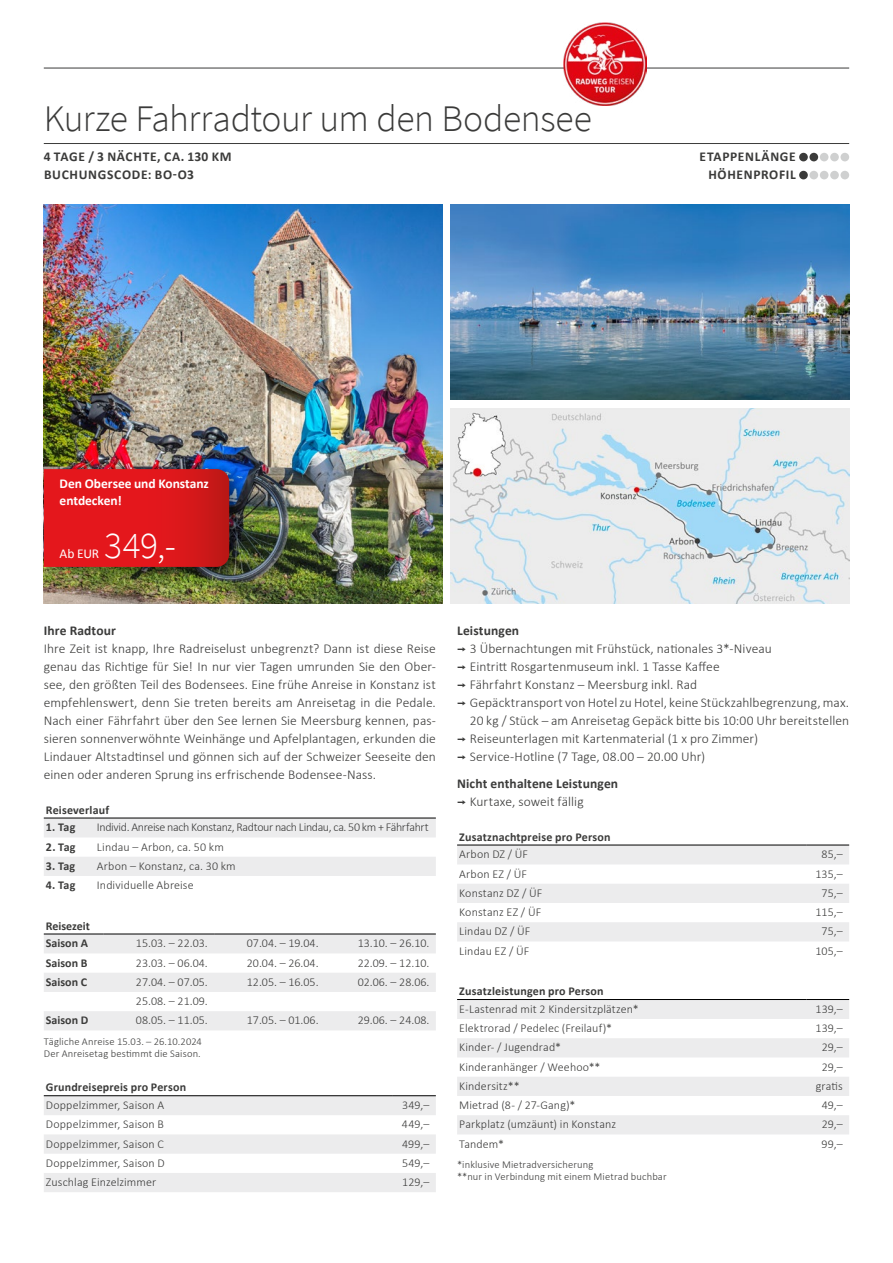
<style>
.page{position:relative;width:893px;height:1263px;background:#fff}
.page>*{position:absolute;margin:0;border:0;box-sizing:border-box;transform-origin:0 0}
.t1{font:300 37.5px "Source Sans Pro";letter-spacing:-.01em;color:#3b3b3a}
.t2{font:300 37.5px "Source Sans Pro";color:#fff}
.t3{font:300 13.5px/18px "Calibri";letter-spacing:.005em;color:#3b3b3a;text-align:justify}
.t4{font:700 13.5px/18px "Calibri";letter-spacing:.015em;color:#3b3b3a}
.t5{font:700 13.5px/18px "Calibri";letter-spacing:.05em;color:#3b3b3a}
.t6{font:700 13.5px/17.2px "Calibri";letter-spacing:-.005em;color:#fff}
.t7{font:13.5px "Calibri";color:#fff}
.t8{font:300 12px "Calibri";letter-spacing:.005em;color:#3b3b3a}
.t9{font:700 12px/17.7px "Calibri";letter-spacing:.015em;color:#3b3b3a}
.t10{font:300 12px "Calibri";letter-spacing:-.03em;color:#3b3b3a}
.t11{font:300 10.5px/12px "Calibri";letter-spacing:.015em;color:#3b3b3a}
.s1{font-family:"Interstate";font-weight:400}
.s2{font-weight:300}
</style>
<div class="page">
<img style="left:44px;top:204px;width:398px;height:400px">
<img style="left:451px;top:204px;width:398px;height:196px">
<img style="left:451px;top:408px;width:398px;height:196px">
<div style="left:40px;top:463px;width:204px;height:116px;background:#000;opacity:.45"></div>
<svg style="left:44px;top:469px;width:185px;height:98px;background:#dc171b"></svg>
<hr style="left:44px;top:143px;width:805px;height:1px;background:#3b3b3a">
<hr style="left:44px;top:68px;width:805px;height:1px;background:#3b3b3a">
<div style="left:799px;top:153px;width:9px;height:8px;background:#3b3b3a;border-radius:50%"></div>
<div style="left:809px;top:153px;width:9px;height:8px;background:#3b3b3a;border-radius:50%"></div>
<div style="left:820px;top:153px;width:8px;height:8px;background:#cfd0d0;border-radius:50%"></div>
<div style="left:830px;top:153px;width:9px;height:8px;background:#cfd0d0;border-radius:50%"></div>
<div style="left:840px;top:153px;width:9px;height:8px;background:#cfd0d0;border-radius:50%"></div>
<div style="left:799px;top:171px;width:9px;height:8px;background:#3b3b3a;border-radius:50%"></div>
<div style="left:809px;top:171px;width:9px;height:8px;background:#cfd0d0;border-radius:50%"></div>
<div style="left:820px;top:171px;width:8px;height:8px;background:#cfd0d0;border-radius:50%"></div>
<div style="left:830px;top:171px;width:9px;height:8px;background:#cfd0d0;border-radius:50%"></div>
<div style="left:840px;top:171px;width:9px;height:8px;background:#cfd0d0;border-radius:50%"></div>
<img style="left:564px;top:23px;width:83px;height:83px">
<svg style="left:44px;top:819px;width:392px;height:57px"></svg>
<hr style="left:44px;top:818px;width:51px;height:1px;background:#000">
<hr style="left:95px;top:818px;width:341px;height:1px;background:#000">
<svg style="left:44px;top:935px;width:392px;height:95px"></svg>
<hr style="left:44px;top:934px;width:59px;height:1px;background:#000">
<hr style="left:103px;top:934px;width:111px;height:1px;background:#000">
<hr style="left:214px;top:934px;width:111px;height:1px;background:#000">
<hr style="left:325px;top:934px;width:111px;height:1px;background:#000">
<svg style="left:44px;top:1096px;width:392px;height:96px"></svg>
<hr style="left:44px;top:1095px;width:349px;height:1px;background:#000">
<hr style="left:393px;top:1095px;width:43px;height:1px;background:#000">
<svg style="left:457px;top:846px;width:392px;height:95px"></svg>
<hr style="left:457px;top:845px;width:349px;height:1px;background:#000">
<hr style="left:806px;top:845px;width:43px;height:1px;background:#000">
<svg style="left:457px;top:1000px;width:392px;height:134px;fill:#ececed"></svg>
<hr style="left:457px;top:999px;width:349px;height:1px;background:#000">
<hr style="left:806px;top:999px;width:43px;height:1px;background:#000">
<h1 class="t1" style="left:44px;top:96px;width:550px">Kurze Fahrradtour um den Bodensee</h1>
<p class="t5" style="left:44px;top:147px;width:189px">4 TAGE / 3 NÄCHTE, CA. 130 KM<br>BUCHUNGSCODE: BO-O3</p>
<p class="t5" style="left:700px;top:147px;width:98px;text-align:right">ETAPPENLÄNGE<br>HÖHENPROFIL</p>
<p class="t6" style="left:60px;top:474px;width:151px">Den Obersee und Konstanz entdecken!</p>
<h1 class="t2" style="left:104px;top:522px;width:73px">349,-</h1>
<p class="t7" style="left:60px;top:544px;width:41px">Ab EUR</p>
<p class="t4" style="left:44px;top:621px;width:74px">Ihre Radtour</p>
<p class="t3" style="left:44px;top:640px;width:394px">Ihre Zeit ist knapp, Ihre Radreiselust unbegrenzt? Dann ist diese Reise genau das Richtige für Sie! In nur vier Tagen umrunden Sie den Ober&shy;see, den größten Teil des Bodensees. Eine frühe Anreise in Konstanz ist empfehlenswert, denn Sie treten bereits am Anreisetag in die Pedale.<br>Nach einer Fährfahrt über den See lernen Sie Meersburg kennen, pas&shy;sieren sonnenverwöhnte Weinhänge und Apfelplantagen, erkunden die Lindauer Altstadtinsel und gönnen sich auf der Schweizer Seeseite den einen oder anderen Sprung ins erfrischende Bodensee-Nass.</p>
<p class="t9" style="left:46px;top:800px;width:65px">Reiseverlauf</p>
<p class="t9" style="left:46px;top:818px;width:31px">1. Tag</p>
<p class="t10" style="left:97px;top:820px;width:333px">Individ. Anreise nach Konstanz, Radtour nach Lindau, ca. 50 km + Fährfahrt</p>
<p class="t9" style="left:46px;top:837px;width:31px">2. Tag</p>
<p class="t8" style="left:97px;top:839px;width:128px">Lindau – Arbon, ca. 50 km</p>
<p class="t9" style="left:46px;top:857px;width:31px">3. Tag</p>
<p class="t8" style="left:97px;top:858px;width:140px">Arbon – Konstanz, ca. 30 km</p>
<p class="t9" style="left:46px;top:876px;width:31px">4. Tag</p>
<p class="t8" style="left:97px;top:878px;width:98px">Individuelle Abreise</p>
<p class="t9" style="left:46px;top:916px;width:45px">Reisezeit<br>Saison A</p>
<p class="t8" style="left:136px;top:936px;width:73px">15.03. – 22.03.</p>
<p class="t8" style="left:247px;top:936px;width:73px">07.04. – 19.04.</p>
<p class="t8" style="left:358px;top:936px;width:73px">13.10. – 26.10.</p>
<p class="t9" style="left:46px;top:953px;width:43px">Saison B</p>
<p class="t8" style="left:136px;top:955px;width:73px">23.03. – 06.04.</p>
<p class="t8" style="left:247px;top:955px;width:73px">20.04. – 26.04.</p>
<p class="t8" style="left:358px;top:955px;width:73px">22.09. – 12.10.</p>
<p class="t9" style="left:46px;top:973px;width:43px">Saison C</p>
<p class="t8" style="left:136px;top:974px;width:73px">27.04. – 07.05.</p>
<p class="t8" style="left:247px;top:974px;width:73px">12.05. – 16.05.</p>
<p class="t8" style="left:358px;top:974px;width:73px">02.06. – 28.06.</p>
<p class="t8" style="left:136px;top:994px;width:73px">25.08. – 21.09.</p>
<p class="t9" style="left:46px;top:1011px;width:44px">Saison D</p>
<p class="t8" style="left:136px;top:1013px;width:73px">08.05. – 11.05.</p>
<p class="t8" style="left:247px;top:1013px;width:73px">17.05. – 01.06.</p>
<p class="t8" style="left:358px;top:1013px;width:73px">29.06. – 24.08.</p>
<p class="t11" style="left:44px;top:1035px;width:160px">Tägliche Anreise 15.03. – 26.10.2024<br>Der Anreisetag bestimmt die Saison.</p>
<p class="t9" style="left:46px;top:1078px;width:142px">Grundreisepreis pro Person</p>
<p class="t8" style="left:46px;top:1098px;width:120px">Doppelzimmer, Saison A</p>
<p class="t8" style="left:402px;top:1098px;width:29px">349,–</p>
<p class="t8" style="left:46px;top:1117px;width:120px">Doppelzimmer, Saison B</p>
<p class="t8" style="left:402px;top:1117px;width:29px">449,–</p>
<p class="t8" style="left:46px;top:1136px;width:120px">Doppelzimmer, Saison C</p>
<p class="t8" style="left:402px;top:1136px;width:29px">499,–</p>
<p class="t8" style="left:46px;top:1155px;width:120px">Doppelzimmer, Saison D</p>
<p class="t8" style="left:402px;top:1155px;width:29px">549,–</p>
<p class="t8" style="left:46px;top:1175px;width:112px">Zuschlag Einzelzimmer</p>
<p class="t8" style="left:402px;top:1175px;width:29px">129,–</p>
<p class="t4" style="left:457px;top:621px;width:64px">Leistungen</p>
<p class="t3" style="left:457px;top:640px;width:316px"><span class="s1">¬</span> 3 Übernachtungen mit Frühstück, nationales 3*-Niveau</p>
<p class="t3" style="left:457px;top:658px;width:264px"><span class="s1">¬</span> Eintritt Rosgartenmuseum inkl. 1 Tasse Kaffee</p>
<p class="t3" style="left:457px;top:676px;width:242px"><span class="s1">¬</span> Fährfahrt Konstanz – Meersburg inkl. Rad</p>
<p class="t3" style="left:457px;top:694px;width:394px"><span class="s1">¬</span> Gepäcktransport von Hotel zu Hotel, keine Stückzahlbegrenzung, max.</p>
<p class="t3" style="left:470px;top:712px;width:381px">20 kg / Stück – am Anreisetag Gepäck bitte bis 10:00 Uhr bereitstellen</p>
<p class="t3" style="left:457px;top:730px;width:302px"><span class="s1">¬</span> Reiseunterlagen mit Kartenmaterial (1 x pro Zimmer)</p>
<p class="t3" style="left:457px;top:748px;width:250px"><span class="s1">¬</span> Service-Hotline (7 Tage, 08.00 – 20.00 Uhr)</p>
<p class="t4" style="left:457px;top:774px;width:163px">Nicht enthaltene Leistungen <span class="s1">¬</span> <span class="s2">Kurtaxe, soweit fällig</span></p>
<p class="t9" style="left:459px;top:827px;width:153px">Zusatznachtpreise pro Person</p>
<p class="t8" style="left:459px;top:847px;width:70px">Arbon DZ / ÜF</p>
<p class="t8" style="left:821px;top:847px;width:23px">85,–</p>
<p class="t8" style="left:459px;top:866px;width:69px">Arbon EZ / ÜF</p>
<p class="t8" style="left:815px;top:866px;width:29px">135,–</p>
<p class="t8" style="left:459px;top:885px;width:85px">Konstanz DZ / ÜF</p>
<p class="t8" style="left:822px;top:885px;width:23px">75,–</p>
<p class="t8" style="left:459px;top:905px;width:84px">Konstanz EZ / ÜF</p>
<p class="t8" style="left:815px;top:905px;width:29px">115,–</p>
<p class="t8" style="left:459px;top:924px;width:73px">Lindau DZ / ÜF</p>
<p class="t8" style="left:822px;top:924px;width:23px">75,–</p>
<p class="t8" style="left:459px;top:943px;width:72px">Lindau EZ / ÜF</p>
<p class="t8" style="left:815px;top:943px;width:29px">105,–</p>
<p class="t9" style="left:459px;top:982px;width:146px">Zusatzleistungen pro Person</p>
<p class="t8" style="left:459px;top:1001px;width:181px">E-Lastenrad mit 2 Kindersitzplätzen*</p>
<p class="t8" style="left:815px;top:1001px;width:29px">139,–</p>
<p class="t8" style="left:459px;top:1021px;width:154px">Elektrorad / Pedelec (Freilauf)*</p>
<p class="t8" style="left:815px;top:1021px;width:29px">139,–</p>
<p class="t8" style="left:459px;top:1040px;width:103px">Kinder- / Jugendrad*</p>
<p class="t8" style="left:822px;top:1040px;width:23px">29,–</p>
<p class="t8" style="left:459px;top:1059px;width:143px">Kinderanhänger / Weehoo**</p>
<p class="t8" style="left:822px;top:1059px;width:23px">29,–</p>
<p class="t8" style="left:459px;top:1078px;width:62px">Kindersitz**</p>
<p class="t8" style="left:816px;top:1078px;width:29px">gratis</p>
<p class="t8" style="left:459px;top:1098px;width:118px">Mietrad (8- / 27-Gang)*</p>
<p class="t8" style="left:822px;top:1098px;width:22px">49,–</p>
<p class="t8" style="left:459px;top:1117px;width:158px">Parkplatz (umzäunt) in Konstanz</p>
<p class="t8" style="left:822px;top:1117px;width:23px">29,–</p>
<p class="t8" style="left:459px;top:1136px;width:46px">Tandem*</p>
<p class="t8" style="left:822px;top:1136px;width:23px">99,–</p>
<p class="t11" style="left:457px;top:1159px;width:211px">*inklusive Mietradversicherung<br>**nur in Verbindung mit einem Mietrad buchbar</p>
</div>
